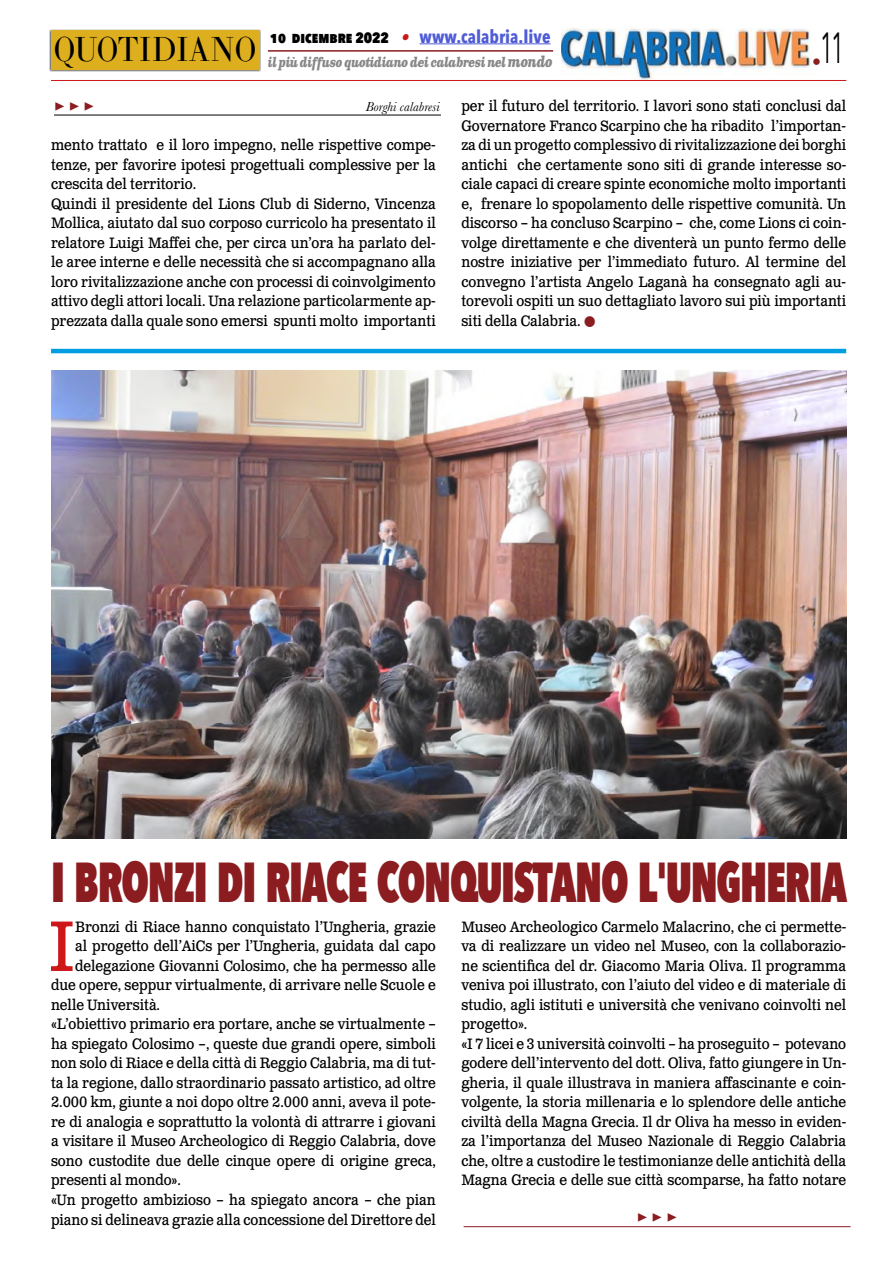
<style>
.page{position:relative;width:893px;height:1263px;background:#fff}
.page>*{position:absolute;margin:0;border:0;box-sizing:border-box;transform-origin:0 0}
.t1{font:71.25px "Clarendon Text Pro";color:#cd1719;scale:.9 1}
.t2{font:800 56.1px "Avenir Next Condensed";letter-spacing:-.03em;color:#8b1c1f;scale:.77 1}
.t3{font:43.5px "Avenir Next Condensed";color:#000;scale:.55 1}
.t4{font:34.2px "LTC Bodoni 175 Pro";color:#000;scale:.88 1}
.t5{font:700 18px "Avenir Next Condensed";color:#4f5cd6}
.t6{font:700 18px "Minion Pro";color:#8b1c1f}
.t7{font:15px/19.5px "Clarendon Text Pro";color:#000;scale:.9 1}
.t8{font:italic 700 13.5px "Clarendon Text Pro";letter-spacing:-.05em;color:#878787;scale:.79 1}
.t9{font:italic 13.5px "Baskerville";color:#000}
.s1{font-weight:800;font-size:15px;color:#000}
.s2{font-family:"Clarendon Text Pro";font-style:italic;font-size:16.5px;color:#ca181a}
.s3{font-size:15px}
</style>
<div class="page">
<img style="left:561px;top:28px;width:251px;height:52px">
<hr style="left:51px;top:80px;width:795px;height:1px;background:#cd1719">
<div style="left:49px;top:29px;width:212px;height:43px;background:#000;opacity:.75"></div>
<div style="left:51px;top:31px;width:208px;height:39px;background:#ddae1e"></div>
<hr style="left:420px;top:43px;width:130px;height:1px;background:#4f5cd6">
<hr style="left:268px;top:50px;width:285px;height:2px;background:#8b1c1f">
<hr style="left:54px;top:115px;width:387px;height:1px;background:#000">
<hr style="left:51px;top:349px;width:795px;height:4px;background:#009fe3">
<img style="left:51px;top:371px;width:795px;height:467px">
<hr style="left:464px;top:1226px;width:386px;height:1px;background:#8b1c1f">
<h3 class="t4" style="left:54px;top:27px;width:232px">QUOTIDIANO</h3>
<p class="t5" style="left:270px;top:25px;width:282px"><span class="s1">10 dicembre 2022</span> <span class="s2">•</span> www.calabria.live</p>
<p class="t8" style="left:268px;top:53px;width:362px">il più diffuso quotidiano dei calabresi nel <span class="s3">mondo</span></p>
<h3 class="t3" style="left:812px;top:11px;width:58px"><sub>•</sub>11</h3>
<p class="t6" style="left:54px;top:92px;width:42px">▶ ▶ ▶</p>
<p class="t9" style="left:366px;top:97px;width:75px">Borghi calabresi</p>
<p class="t7" style="left:51px;top:136px;width:429px">mento trattato e il loro impegno, nelle rispettive compe&shy;tenze, per favorire ipotesi progettuali complessive per la crescita del territorio.<br>Quindi il presidente del Lions Club di Siderno, Vincenza Mollica, aiutato dal suo corposo curricolo ha presentato il relatore Luigi Maffei che, per circa un’ora ha parlato del&shy;le aree interne e delle necessità che si accompagnano alla loro rivitalizzazione anche con processi di coinvolgimento attivo degli attori locali. Una relazione particolarmente ap&shy;prezzata dalla quale sono emersi spunti molto importanti</p>
<p class="t7" style="left:461px;top:97px;width:429px;text-align:justify">per il futuro del territorio. I lavori sono stati conclusi dal Governatore Franco Scarpino che ha ribadito l’importan&shy;za di un progetto complessivo di rivitalizzazione dei borghi antichi che certamente sono siti di grande interesse so&shy;ciale capaci di creare spinte economiche molto importanti e, frenare lo spopolamento delle rispettive comunità. Un discorso – ha concluso Scarpino – che, come Lions ci coin&shy;volge direttamente e che diventerà un punto fermo delle nostre iniziative per l’immediato futuro. Al termine del convegno l’artista Angelo Laganà ha consegnato agli au&shy;torevoli ospiti un suo dettagliato lavoro sui più importanti siti della Calabria.</p>
<h2 class="t2" style="left:51px;top:847px;width:1035px">I BRONZI DI RIACE CONQUISTANO L'UNGHERIA</h2>
<h1 class="t1" style="left:49px;top:903px;width:31px">I</h1>
<p class="t7" style="left:75px;top:918px;width:402px">Bronzi di Riace hanno conquistato l’Ungheria, grazie</p>
<p class="t7" style="left:461px;top:918px;width:429px">Museo Archeologico Carmelo Malacrino, che ci permette&shy;va di realizzare un video nel Museo, con la collaborazio&shy;ne scientifica del dr. Giacomo Maria Oliva. Il programma veniva poi illustrato, con l’aiuto del video e di materiale di studio, agli istituti e università che venivano coinvolti nel progetto».<br>«I 7 licei e 3 università coinvolti – ha proseguito – potevano godere dell’intervento del dott. Oliva, fatto giungere in Un&shy;gheria, il quale illustrava in maniera affascinante e coin&shy;volgente, la storia millenaria e lo splendore delle antiche civiltà della Magna Grecia. Il dr Oliva ha messo in eviden&shy;za l’importanza del Museo Nazionale di Reggio Calabria che, oltre a custodire le testimonianze delle antichità della Magna Grecia e delle sue città scomparse, ha fatto notare</p>
<p class="t6" style="left:637px;top:1204px;width:42px">▶ ▶ ▶</p>
<p class="t7" style="left:75px;top:937px;width:402px">al progetto dell’AiCs per l’Ungheria, guidata dal capo</p>
<p class="t7" style="left:75px;top:957px;width:402px">delegazione Giovanni Colosimo, che ha permesso alle</p>
<p class="t7" style="left:51px;top:976px;width:429px">due opere, seppur virtualmente, di arrivare nelle Scuole e</p>
<p class="t7" style="left:51px;top:996px;width:123px">nelle Università.</p>
<p class="t7" style="left:51px;top:1015px;width:429px">«L’obiettivo primario era portare, anche se virtualmente –</p>
<p class="t7" style="left:51px;top:1035px;width:429px">ha spiegato Colosimo –, queste due grandi opere, simboli</p>
<p class="t7" style="left:51px;top:1054px;width:429px">non solo di Riace e della città di Reggio Calabria, ma di tut-</p>
<p class="t7" style="left:51px;top:1074px;width:429px">ta la regione, dallo straordinario passato artistico, ad oltre</p>
<p class="t7" style="left:51px;top:1093px;width:429px">2.000 km, giunte a noi dopo oltre 2.000 anni, aveva il pote-</p>
<p class="t7" style="left:51px;top:1113px;width:429px">re di analogia e soprattutto la volontà di attrarre i giovani</p>
<p class="t7" style="left:51px;top:1132px;width:429px">a visitare il Museo Archeologico di Reggio Calabria, dove</p>
<p class="t7" style="left:51px;top:1152px;width:429px">sono custodite due delle cinque opere di origine greca,</p>
<p class="t7" style="left:51px;top:1171px;width:146px">presenti al mondo».</p>
<p class="t7" style="left:51px;top:1191px;width:429px">«Un progetto ambizioso – ha spiegato ancora – che pian</p>
<p class="t7" style="left:51px;top:1210px;width:429px">piano si delineava grazie alla concessione del Direttore del</p>
</div>
